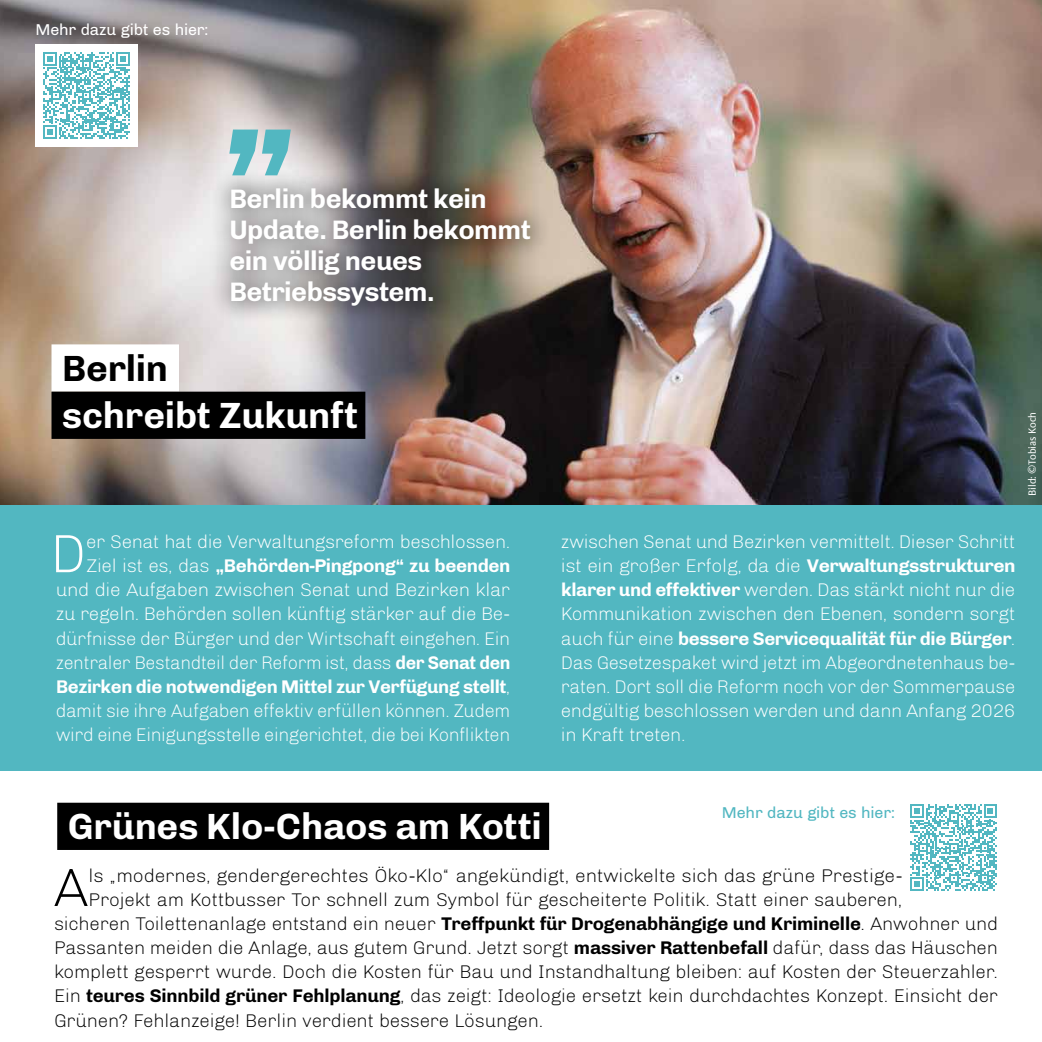
<style>
.page{position:relative;width:1042px;height:1042px;background:#fff}
.page>*{position:absolute;margin:0;border:0;box-sizing:border-box;transform-origin:0 0}
.t1{font:300 53.9px "Chivo";color:#fff}
.t2{font:300 53.9px "Chivo";color:#000}
.t3{font:700 37.27px "Chivo";letter-spacing:-.005em;color:#fff}
.t4{font:700 37.27px "Chivo";letter-spacing:-.005em;color:#000}
.t5{font:700 27.3px/31px "Chivo";letter-spacing:-.02em;color:#fff}
.t6{font:300 18.72px/24.2px "Chivo";letter-spacing:-.02em;color:#fff;text-align:right}
.t7{font:300 18.72px "Chivo";letter-spacing:-.01em;color:#000}
.t8{font:16.1px "Chivo";letter-spacing:-.01em;color:#fff}
.t9{font:16.1px "Chivo";letter-spacing:-.01em;color:#52b7c1}
.t10{font:10.67px "CDU Kievit Tab";color:#fff}
.s1{font-weight:700}
</style>
<div class="page">
<img style="left:0;top:0;width:1042px;height:505px">
<div style="left:0;top:505px;width:1042px;height:266px;background:#52b7c1"></div>
<div style="left:35px;top:44px;width:102px;height:102px;background:#fff"></div>
<svg style="left:43px;top:52px;width:87px;height:87px"></svg>
<div style="left:52px;top:344px;width:127px;height:48px;background:#fff"></div>
<div style="left:52px;top:392px;width:313px;height:47px;background:#000"></div>
<svg style="left:910px;top:804px;width:87px;height:87px"></svg>
<div style="left:57px;top:803px;width:492px;height:47px;background:#000"></div>
<hr style="left:1041px;top:267px;width:1px;height:47px;background:#fff">
<hr style="left:1041px;top:313px;width:1px;height:47px;background:#000">
<div style="left:210px;top:168px;width:341px;height:159px;background:#000;opacity:.91"></div>
<svg style="left:229px;top:130px;width:62px;height:45px;background:#8bc8cf"></svg>
<p class="t8" style="left:35px;top:20px;width:174px">Mehr dazu gibt es hier:</p>
<h3 class="t5" style="left:229px;top:183px;width:303px">Berlin bekommt kein<br>Update. Berlin bekommt ein völlig neues<br>Betriebssystem.</h3>
<h2 class="t4" style="left:62px;top:346px;width:108px">Berlin</h2>
<h2 class="t3" style="left:62px;top:394px;width:298px">schreibt Zukunft</h2>
<p class="t10" style="left:1026px;top:496px;width:86px;rotate:-90deg">Bild: ©Tobias Koch</p>
<p class="t6" style="left:56px;top:530px;width:456px">er Senat hat die Verwaltungsreform beschlossen.<br>Ziel ist es, das <span class="s1">„Behörden-Pingpong“ zu beenden </span>und die Aufgaben zwischen Senat und Bezirken klar zu regeln. Behörden sollen künftig stärker auf die Be&shy;dürfnisse der Bürger und der Wirtschaft eingehen. Ein zentraler Bestandteil der Reform ist, dass <span class="s1">der Senat den Bezirken die notwendigen Mittel zur Verfügung stellt</span>, damit sie ihre Aufgaben effektiv erfüllen können. Zudem wird eine Einigungsstelle eingerichtet, die bei Konflikten</p>
<p class="t6" style="left:561px;top:530px;width:456px;text-align:justify">zwischen Senat und Bezirken vermittelt. Dieser Schritt ist ein großer Erfolg, da die <span class="s1">Verwaltungsstrukturen klarer und effektiver</span> werden. Das stärkt nicht nur die Kommunikation zwischen den Ebenen, sondern sorgt auch für eine <span class="s1">bessere Servicequalität für die Bürger</span>.<br>Das Gesetzespaket wird jetzt im Abgeordnetenhaus be&shy;raten. Dort soll die Reform noch vor der Sommerpause endgültig beschlossen werden und dann Anfang 2026 in Kraft treten.</p>
<h1 class="t1" style="left:51px;top:522px;width:38px">D</h1>
<h2 class="t3" style="left:68px;top:804px;width:476px">Grünes Klo-Chaos am Kotti</h2>
<p class="t9" style="left:722px;top:803px;width:174px">Mehr dazu gibt es hier:</p>
<h1 class="t2" style="left:54px;top:856px;width:37px">A</h1>
<p class="t7" style="left:89px;top:864px;width:815px">ls „modernes, gendergerechtes Öko-Klo“ angekündigt, entwickelte sich das grüne Prestige-</p>
<p class="t7" style="left:89px;top:889px;width:815px">Projekt am Kottbusser Tor schnell zum Symbol für gescheiterte Politik. Statt einer sauberen,</p>
<p class="t7" style="left:54px;top:913px;width:945px">sicheren Toilettenanlage entstand ein neuer <span class="s1">Treffpunkt für Drogenabhängige und Kriminelle</span>. Anwohner und</p>
<p class="t7" style="left:54px;top:937px;width:945px">Passanten meiden die Anlage, aus gutem Grund. Jetzt sorgt <span class="s1">massiver Rattenbefall</span> dafür, dass das Häuschen</p>
<p class="t7" style="left:54px;top:961px;width:945px">komplett gesperrt wurde. Doch die Kosten für Bau und Instandhaltung bleiben: auf Kosten der Steuerzahler.</p>
<p class="t7" style="left:54px;top:985px;width:945px">Ein <span class="s1">teures Sinnbild grüner Fehlplanung</span>, das zeigt: Ideologie ersetzt kein durchdachtes Konzept. Einsicht der</p>
<p class="t7" style="left:54px;top:1009px;width:490px">Grünen? Fehlanzeige! Berlin verdient bessere Lösungen.</p>
</div>
